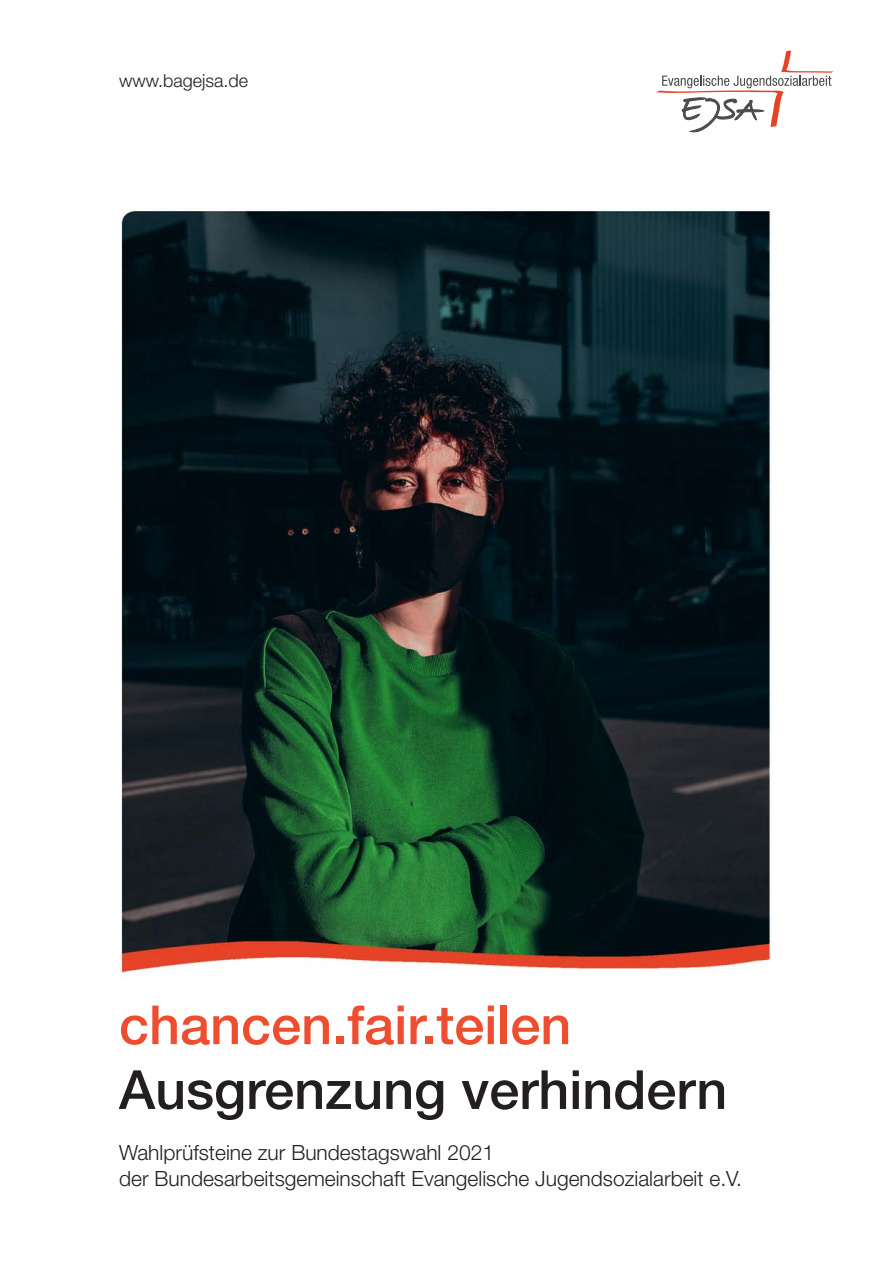
<style>
.page{position:relative;width:893px;height:1263px;background:#fff}
.page>*{position:absolute;margin:0;border:0;box-sizing:border-box;transform-origin:0 0}
._0_BAGEJSA_1_Cover_Ü{font:500 54px/64.8px "Helvetica Neue LT Std";color:#231f20}
._0_BAGEJSA_2_Cover_Ü{font:300 21px/25.2px "Helvetica Neue LT Std";color:#231f20}
.t1{font:300 18px "Helvetica Neue LT Std";color:#231f20}
.s1{color:#ef4d2f}
</style>
<div class="page">
<img style="left:120px;top:210px;width:653px;height:766px">
<svg style="left:655px;top:50px;width:178px;height:83px"></svg>
<p class="t1" style="left:119px;top:70px;width:131px">www.bagejsa.de</p>
<p class="_0_BAGEJSA_1_Cover_Ü" style="left:119px;top:992px;width:610px"><span class="s1">chancen.fair.teilen<br></span>Ausgrenzung verhindern</p>
<p class="_0_BAGEJSA_2_Cover_Ü" style="left:119px;top:1140px;width:624px">Wahlprüfsteine zur Bundestagswahl 2021<br>der Bundesarbeitsgemeinschaft Evangelische Jugendsozialarbeit e.V.</p>
</div>
